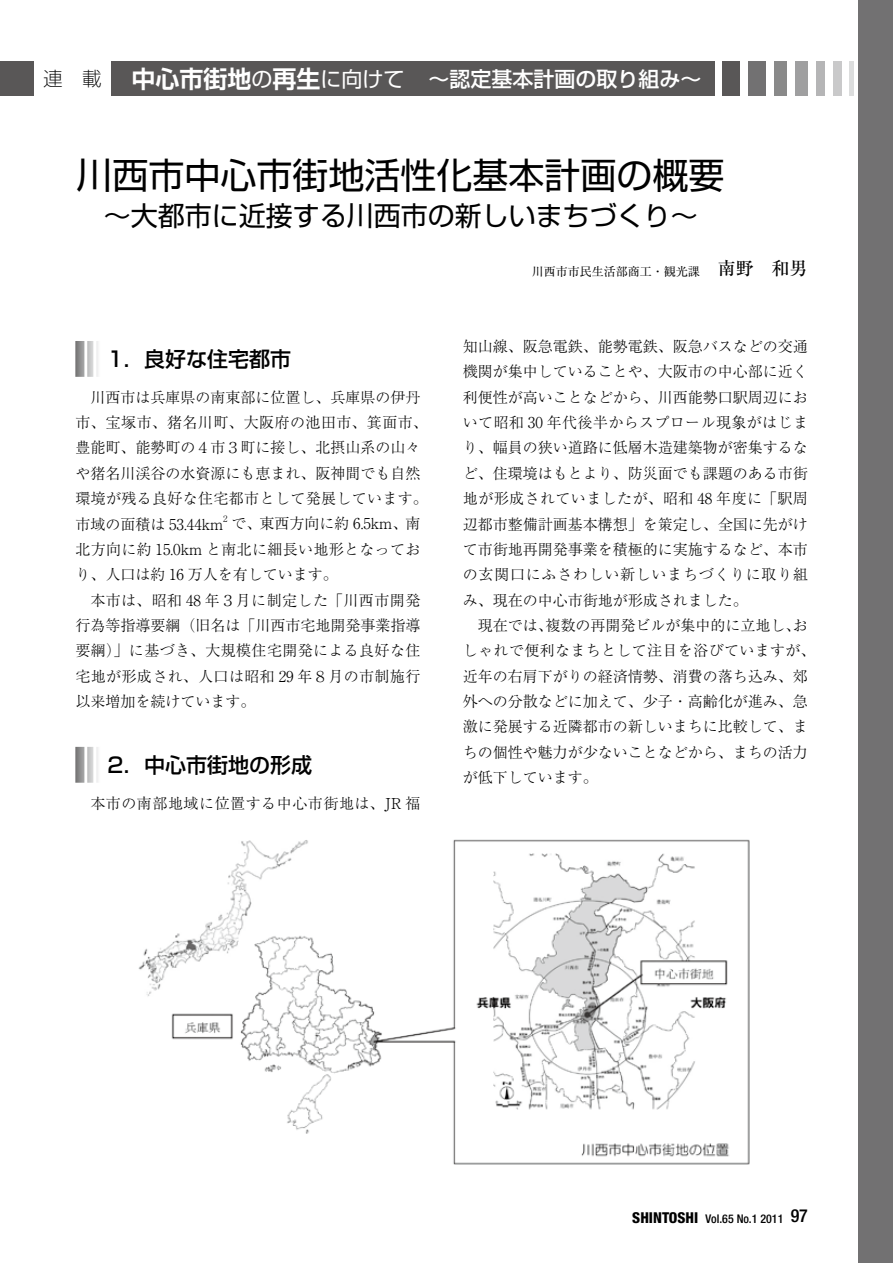
<style>
.page{position:relative;width:893px;height:1263px;background:#fff}
.page>*{position:absolute;margin:0;border:0;box-sizing:border-box;transform-origin:0 0}
.t1{font:36px "Shin Go Pro";color:#000}
.t2{font:27px "Shin Go Pro";color:#000}
.t3{font:500 21px "Shin Go Pro";color:#fff}
.t4{font:500 21px "Shin Go Pro";color:#000}
.t5{font:300 15px/25.3px "Ryumin Pro";color:#000;text-align:justify}
.t6{font:300 15px "Ryumin Pro";letter-spacing:.035em;color:#000}
.t7{font:500 condensed 12px "Helvetica Neue";color:#000}
.t8{font:12px "Ryumin Pro";color:#000}
.t9{font:300 8.7px "Ryumin Pro";color:#000}
.s1{font-weight:300;font-stretch:expanded;font-size:19.5px;color:#000}
.s2{font-family:"Shin Go Pro De";font-weight:700;font-size:24px}
.s3{font-weight:400}
.s4{font-weight:500;font-size:18px}
.s5{font-weight:800;font-size:15px}
.s6{font-size:18px}
</style>
<div class="page">
<div style="left:0;top:62px;width:714px;height:34px;background:#595757"></div>
<div style="left:34px;top:58px;width:77px;height:42px;background:#fff"></div>
<div style="left:723px;top:62px;width:17px;height:34px;background:#595757"></div>
<div style="left:748px;top:62px;width:17px;height:34px;background:#727172"></div>
<div style="left:774px;top:62px;width:12px;height:34px;background:#898989"></div>
<div style="left:795px;top:62px;width:13px;height:34px;background:#9f9fa0"></div>
<div style="left:816px;top:62px;width:8px;height:34px;background:#b5b5b6"></div>
<div style="left:833px;top:62px;width:8px;height:34px;background:#c9c9ca"></div>
<hr style="left:850px;top:62px;width:4px;height:34px;background:#dcdddd">
<div style="left:859px;top:0;width:34px;height:1263px;background:#727172"></div>
<svg style="left:75px;top:341px;width:23px;height:36px"></svg>
<svg style="left:75px;top:747px;width:23px;height:36px"></svg>
<img style="left:138px;top:839px;width:612px;height:326px">
<h3 class="t3" style="left:43px;top:62px;width:660px"><span class="s1">連　載</span> <span class="s2">中心市街地</span><span class="s3">の</span><span class="s2">再生</span><span class="s3">に向けて</span> ～認定基本計画の取り組み～</h3>
<h1 class="t1" style="left:76px;top:146px;width:649px">川西市中心市街地活性化基本計画の概要</h1>
<h2 class="t2" style="left:104px;top:194px;width:595px">～大都市に近接する川西市の新しいまちづくり～</h2>
<h3 class="t4" style="left:107px;top:342px;width:185px">1．良好な住宅都市</h3>
<p class="t5" style="left:75px;top:383px;width:354px;text-align:left;text-indent:15px">川西市は兵庫県の南東部に位置し、兵庫県の伊丹市、宝塚市、猪名川町、大阪府の池田市、箕面市、豊能町、能勢町の４市３町に接し、北摂山系の山々や猪名川渓谷の水資源にも恵まれ、阪神間でも自然環境が残る良好な住宅都市として発展しています。市域の面積は 53.44km</p>
<p class="t9" style="left:223px;top:512px;width:6px">2</p>
<p class="t5" style="left:75px;top:510px;width:346px;text-indent:156px">で、東西方向に約 6.5km、南北方向に約 15.0km と南北に細長い地形となっており、人口は約 16 万人を有しています。</p>
<p class="t5" style="left:75px;top:586px;width:347px;text-indent:15px">本市は、昭和 48 年３月に制定した「川西市開発行為等指導要綱（旧名は「川西市宅地開発事業指導要綱）」に基づき、大規模住宅開発による良好な住宅地が形成され、人口は昭和 29 年８月の市制施行以来増加を続けています。</p>
<h3 class="t4" style="left:107px;top:747px;width:206px">2．中心市街地の形成</h3>
<p class="t6" style="left:90px;top:791px;width:331px">本市の南部地域に位置する中心市街地は、JR 福</p>
<p class="t8" style="left:532px;top:262px;width:277px">川西市市民生活部商工・観光課<span class="s4">　南野　和男</span></p>
<p class="t5" style="left:463px;top:332px;width:347px">知山線、阪急電鉄、能勢電鉄、阪急バスなどの交通機関が集中していることや、大阪市の中心部に近く利便性が高いことなどから、川西能勢口駅周辺において昭和 30 年代後半からスプロール現象がはじまり、幅員の狭い道路に低層木造建築物が密集するなど、住環境はもとより、防災面でも課題のある市街地が形成されていましたが、昭和 48 年度に「駅周辺都市整備計画基本構想」を策定し、全国に先がけて市街地再開発事業を積極的に実施するなど、本市の玄関口にふさわしい新しいまちづくりに取り組み、現在の中心市街地が形成されました。</p>
<p class="t5" style="left:463px;top:611px;width:354px;text-align:left;text-indent:15px">現在では、複数の再開発ビルが集中的に立地し、おしゃれで便利なまちとして注目を浴びていますが、近年の右肩下がりの経済情勢、消費の落ち込み、郊外への分散などに加えて、少子・高齢化が進み、急激に発展する近隣都市の新しいまちに比較して、まちの個性や魅力が少ないことなどから、まちの活力が低下しています。</p>
<p class="t7" style="left:632px;top:1211px;width:177px"><span class="s5">SHINTOSHI</span> Vol.65 No.1 2011 <span class="s6">97</span></p>
</div>
